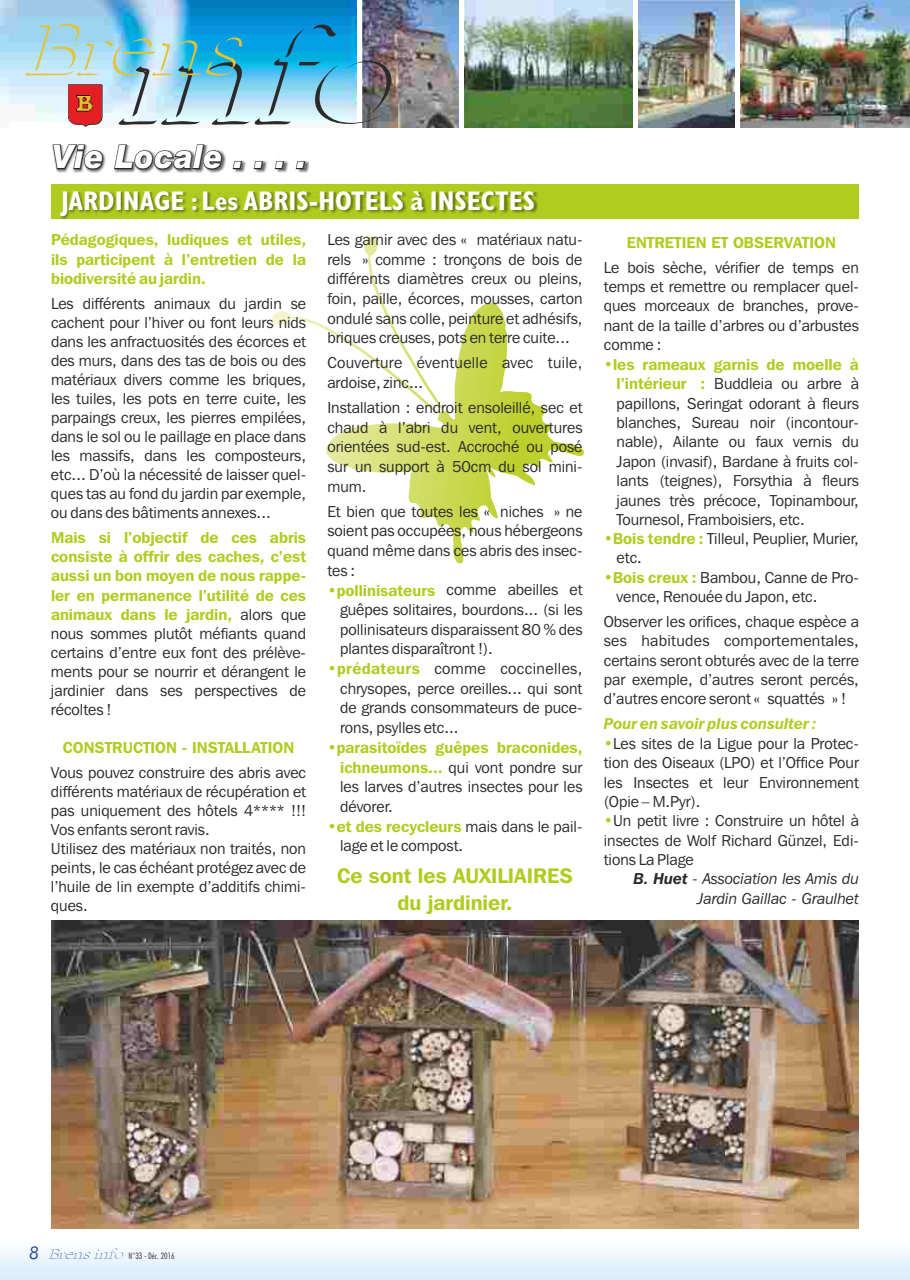
<style>
.page{position:relative;width:910px;height:1280px;background:#fff}
.page>*{position:absolute;margin:0;border:0;box-sizing:border-box;transform-origin:0 0}
.t1{font:italic 900 32.25px "Arial";letter-spacing:.015em;color:#fff;scale:.89 1}
.t2{font:700 condensed 27px "Gill Sans";color:#fff}
.t3{font:600 21px/26.2px "Franklin Gothic IT Cby BT";color:#b0cc1f;text-align:center}
.t4{font:15.75px/19.4px "Franklin Gothic IT Cby BT";color:#2b2929}
.t5{font:600 15.75px/19.2px "Franklin Gothic IT Cby BT";color:#b0cc1f}
.t6{font:italic 15.75px/19.4px "Franklin Gothic IT Cby BT";color:#2b2929;text-align:right}
.t7{font:15.75px "Franklin Gothic IT Cby BT";letter-spacing:.02em;color:#2b2929}
.t8{font:italic 600 15.75px "Franklin Gothic IT Cby BT";color:#b0cc1f}
.t9{font:15.75px "Franklin Gothic IT Cby BT";letter-spacing:.025em;color:#2b2929}
.t10{font:600 15.75px "Franklin Gothic IT Cby BT";letter-spacing:.025em;color:#b0cc1f}
.t11{font:italic 14.1px "Emboss";color:#264796;scale:1.13 1}
.t12{font:300 condensed 9px "Futura BT";color:#2b2929}
.s1{font-weight:400}
.s2{font-weight:400;color:#2b2929}
.s3{color:#b0cc1f}
.s4{font-weight:600;color:#b0cc1f}
.s5{font-weight:600}
.s6{font-family:"Futura BT";font-size:17.55px}
</style>
<div class="page">
<div style="left:0;top:1242px;width:910px;height:38px;background:linear-gradient(to bottom,#fafeff,#daecfb)"></div>
<img style="left:0;top:0;width:910px;height:128px">
<hr style="left:736px;top:0;width:4px;height:128px;background:#fff">
<hr style="left:634px;top:0;width:4px;height:128px;background:#fff">
<hr style="left:459px;top:0;width:4px;height:128px;background:#fff">
<hr style="left:357px;top:0;width:4px;height:128px;background:#fff">
<img style="left:25px;top:24px;width:367px;height:103px">
<div style="left:51px;top:145px;width:257px;height:28px;background:#2b2929;opacity:.69"></div>
<svg style="left:326px;top:236px;width:258px;height:328px"></svg>
<div style="left:52px;top:184px;width:807px;height:34px;background:#b0cc1f"></div>
<div style="left:61px;top:192px;width:476px;height:28px;background:#2b2929;opacity:.49"></div>
<img style="left:51px;top:921px;width:808px;height:308px">
<h1 class="t1" style="left:50px;top:145px;width:288px">Vie Locale . . . .</h1>
<h2 class="t2" style="left:61px;top:191px;width:476px">JARDINAGE : Les ABRIS-HOTELS à INSECTES</h2>
<p class="t5" style="left:51px;top:232px;width:257px;text-align:justify">Pédagogiques, ludiques et utiles, ils participent à l’entretien de la biodiversité au jardin.</p>
<p class="t4" style="left:51px;top:295px;width:257px">Les différents animaux du jardin se</p>
<p class="t4" style="left:51px;top:314px;width:257px">cachent pour l’hiver ou font leurs nids dans les anfractuosités des écorces et</p>
<p class="t4" style="left:327px;top:231px;width:257px;text-align:justify">Les garnir avec des « matériaux natu&shy;rels » comme : tronçons de bois de différents diamètres creux ou pleins, foin, paille, écorces, mousses, carton</p>
<p class="t4" style="left:327px;top:310px;width:257px">ondulé sans colle, peinture et adhésifs,</p>
<p class="t4" style="left:327px;top:329px;width:244px">briques creuses, pots en terre cuite...</p>
<p class="t4" style="left:51px;top:352px;width:257px">des murs, dans des tas de bois ou des</p>
<p class="t7" style="left:327px;top:356px;width:257px">Couverture éventuelle avec tuile,</p>
<p class="t4" style="left:51px;top:371px;width:257px">matériaux divers comme les briques,</p>
<p class="t4" style="left:327px;top:374px;width:97px">ardoise, zinc...</p>
<p class="t4" style="left:51px;top:390px;width:257px">les tuiles, les pots en terre cuite, les</p>
<p class="t4" style="left:327px;top:399px;width:257px">Installation : endroit ensoleillé, sec et</p>
<p class="t4" style="left:51px;top:409px;width:257px">parpaings creux, les pierres empilées,</p>
<p class="t4" style="left:327px;top:419px;width:257px">chaud à l’abri du vent, ouvertures</p>
<p class="t4" style="left:51px;top:428px;width:257px">dans le sol ou le paillage en place dans</p>
<p class="t4" style="left:327px;top:439px;width:257px">orientées sud-est. Accroché ou posé</p>
<p class="t4" style="left:51px;top:447px;width:257px">les massifs, dans les composteurs,</p>
<p class="t4" style="left:327px;top:458px;width:257px">sur un support à 50cm du sol mini-</p>
<p class="t4" style="left:51px;top:466px;width:257px">etc... D’où la nécessité de laisser quel-</p>
<p class="t4" style="left:327px;top:478px;width:41px">mum.</p>
<p class="t4" style="left:51px;top:485px;width:257px">ques tas au fond du jardin par exemple, ou dans des bâtiments annexes...</p>
<p class="t4" style="left:327px;top:503px;width:257px">Et bien que toutes les « niches » ne</p>
<p class="t4" style="left:327px;top:523px;width:257px">soient pas occupées, nous hébergeons</p>
<p class="t4" style="left:327px;top:542px;width:257px">quand même dans ces abris des insec-</p>
<p class="t4" style="left:327px;top:562px;width:29px">tes :</p>
<p class="t4" style="left:446px;top:582px;width:138px">comme abeilles et</p>
<p class="t4" style="left:340px;top:601px;width:244px">guêpes solitaires, bourdons... (si les</p>
<p class="t5" style="left:51px;top:529px;width:257px;text-align:justify">Mais si l’objectif de ces abris consiste à offrir des caches, c’est aussi un bon moyen de nous rappe-</p>
<p class="t5" style="left:327px;top:582px;width:109px"><span class="s1">•</span>pollinisateurs</p>
<p class="t5" style="left:51px;top:587px;width:257px">ler en permanence l’utilité de ces animaux dans le jardin,</p>
<p class="t4" style="left:51px;top:606px;width:257px;text-align:right">alors que<br>nous sommes plutôt méfiants quand</p>
<p class="t4" style="left:340px;top:621px;width:244px">pollinisateurs disparaissent 80 % des</p>
<p class="t4" style="left:51px;top:644px;width:257px">certains d’entre eux font des prélève-</p>
<p class="t4" style="left:340px;top:640px;width:154px">plantes disparaîtront !).</p>
<p class="t4" style="left:51px;top:663px;width:257px">ments pour se nourrir et dérangent le</p>
<p class="t9" style="left:434px;top:662px;width:150px">comme coccinelles,</p>
<p class="t4" style="left:51px;top:682px;width:257px">jardinier dans ses perspectives de</p>
<p class="t4" style="left:340px;top:680px;width:244px">chrysopes, perce oreilles... qui sont</p>
<p class="t4" style="left:51px;top:701px;width:62px">récoltes !</p>
<p class="t4" style="left:340px;top:699px;width:244px">de grands consommateurs de puce&shy;rons, psylles etc...</p>
<p class="t4" style="left:51px;top:764px;width:257px">Vous pouvez construire des abris avec</p>
<p class="t4" style="left:340px;top:778px;width:244px">les larves d’autres insectes pour les</p>
<p class="t10" style="left:327px;top:662px;width:94px"><span class="s1">•</span>prédateurs</p>
<p class="t5" style="left:63px;top:739px;width:233px">CONSTRUCTION - INSTALLATION</p>
<p class="t5" style="left:327px;top:739px;width:257px;line-height:19.8px;text-align:right"><span class="s1">•</span>parasitoïdes guêpes braconides, ichneumons... <span class="s2">qui vont pondre sur</span></p>
<p class="t4" style="left:51px;top:783px;width:257px">différents matériaux de récupération et pas uniquement des hôtels 4**** !!!</p>
<p class="t4" style="left:340px;top:798px;width:54px">dévorer.</p>
<p class="t5" style="left:327px;top:818px;width:257px"><span class="s1">•</span>et des recycleurs <span class="s2">mais dans le pail-</span></p>
<h3 class="t3" style="left:337px;top:865px;width:237px">Ce sont les AUXILIAIRES du jardinier.</h3>
<p class="t4" style="left:51px;top:821px;width:257px">Vos enfants seront ravis.<br>Utilisez des matériaux non traités, non</p>
<p class="t4" style="left:340px;top:837px;width:125px">lage et le compost.</p>
<p class="t4" style="left:51px;top:859px;width:257px;text-align:justify">peints, le cas échéant protégez avec de l’huile de lin exempte d’additifs chimi&shy;ques.</p>
<p class="t5" style="left:627px;top:234px;width:211px">ENTRETIEN ET OBSERVATION</p>
<p class="t4" style="left:604px;top:259px;width:257px;text-align:justify">Le bois sèche, vérifier de temps en temps et remettre ou remplacer quel&shy;ques morceaux de branches, prove&shy;nant de la taille d’arbres ou d’arbustes comme :</p>
<p class="t4" style="left:617px;top:376px;width:244px;text-align:justify;text-indent:98px">Buddleia ou arbre à papillons, Seringat odorant à fleurs blanches, Sureau noir (incontour&shy;nable), Ailante ou faux vernis du Japon (invasif), Bardane à fruits col&shy;lants (teignes), Forsythia à fleurs jaunes très précoce, Topinambour, Tournesol, Framboisiers, etc.</p>
<p class="t4" style="left:617px;top:549px;width:27px">etc.</p>
<p class="t4" style="left:604px;top:585px;width:257px;line-height:25px;text-indent:13px">vence, Renouée du Japon, etc.<br>Observer les orifices, chaque espèce a</p>
<p class="t4" style="left:604px;top:632px;width:257px;text-align:justify">ses habitudes comportementales, certains seront obturés avec de la terre par exemple, d’autres seront percés, d’autres encore seront « squattés » !</p>
<p class="t5" style="left:617px;top:356px;width:244px;line-height:19.6px;text-indent:-13px"><span class="s1">•</span>les rameaux garnis de moelle à l’intérieur :</p>
<p class="t4" style="left:604px;top:530px;width:257px"><span class="s3">•</span><span class="s4">Bois tendre :</span> Tilleul, Peuplier, Murier,</p>
<p class="t4" style="left:604px;top:569px;width:257px"><span class="s3">•</span><span class="s4">Bois creux :</span> Bambou, Canne de Pro-</p>
<p class="t8" style="left:604px;top:717px;width:214px">Pour en savoir plus consulter :</p>
<p class="t4" style="left:604px;top:735px;width:257px"><span class="s3">•</span>Les sites de la Ligue pour la Protec-</p>
<p class="t4" style="left:604px;top:754px;width:257px;text-align:justify">tion des Oiseaux (LPO) et l’Office Pour les Insectes et leur Environnement (Opie – M.Pyr).</p>
<p class="t4" style="left:604px;top:832px;width:257px">insectes de Wolf Richard Günzel, Edi&shy;tions La Plage</p>
<p class="t6" style="left:633px;top:871px;width:227px"><span class="s5">B. Huet</span> - Association les Amis du<br>Jardin Gaillac - Graulhet</p>
<p class="t4" style="left:604px;top:812px;width:257px"><span class="s3">•</span>Un petit livre : Construire un hôtel à</p>
<p class="t11" style="left:29px;top:1245px;width:89px"><span class="s6">8</span> Brensinfo</p>
<p class="t12" style="left:128px;top:1252px;width:48px">N°33 - Déc. 2016</p>
</div>
